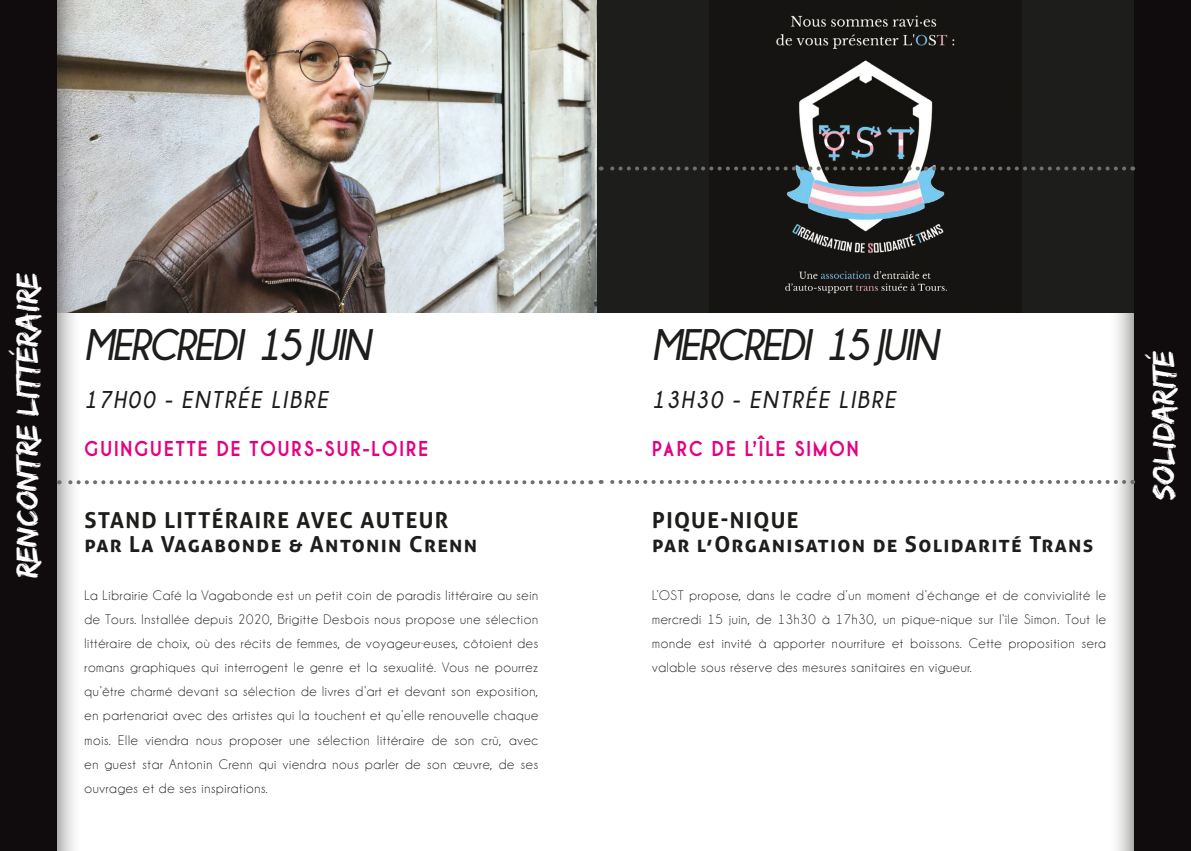
<style>
.page{position:relative;width:1191px;height:851px;background:#fff}
.page>*{position:absolute;margin:0;border:0;box-sizing:border-box;transform-origin:0 0}
.t1{font:italic 700 44px "Champagne&Limousines";letter-spacing:-.04em;color:#1d1d1b;scale:.91 1}
.t2{font:32px "Edo SZ";color:#fff}
.t3{font:italic 700 24.2px "Champagne&Limousines";letter-spacing:.1em;color:#1d1d1b;scale:.91 1}
.t4{font:700 22px/24px "Aller";letter-spacing:.06em;color:#1d1d1b}
.t5{font:700 22px "Champagne&Limousines Thick";letter-spacing:.1em;color:#e6007e;scale:.91 1}
.t6{font:14px/24px "Champagne&Limousines";letter-spacing:.05em;color:#1d1d1b;text-align:justify}
</style>
<div class="page">
<div style="left:596px;top:0;width:538px;height:312px;background:#1d1d1b"></div>
<img style="left:710px;top:14px;width:308px;height:282px">
<img style="left:81px;top:0;width:515px;height:312px">
<div style="left:0;top:0;width:81px;height:850px;background:#1d1d1b;opacity:.75"></div>
<div style="left:0;top:0;width:57px;height:850px;background:#100c0d"></div>
<svg style="left:59px;top:480px;width:523px;height:4px"></svg>
<div style="left:1109px;top:0;width:82px;height:850px;background:#1d1d1b;opacity:.75"></div>
<div style="left:1134px;top:0;width:57px;height:850px;background:#100c0d"></div>
<svg style="left:600px;top:166px;width:524px;height:4px"></svg>
<svg style="left:600px;top:480px;width:524px;height:4px"></svg>
<h2 class="t2" style="left:8px;top:578px;width:307px;rotate:-90deg">Rencontre littéraire</h2>
<h1 class="t1" style="left:84px;top:321px;width:316px">MERCREDI 15 JUIN</h1>
<h3 class="t3" style="left:84px;top:386px;width:269px">17H00 - ENTRÉE LIBRE</h3>
<h3 class="t5" style="left:84px;top:435px;width:379px">GUINGUETTE DE TOURS-SUR-LOIRE</h3>
<h3 class="t4" style="left:84px;top:508px;width:394px">Stand Littéraire avec Auteur par La Vagabonde &amp; Antonin Crenn</h3>
<p class="t6" style="left:84px;top:583px;width:455px">La Librairie Café la Vagabonde est un petit coin de paradis littéraire au sein de Tours. Installée depuis 2020, Brigitte Desbois nous propose une sélection littéraire de choix, où des récits de femmes, de voyageur·euses, côtoient des romans graphiques qui interrogent le genre et la sexualité. Vous ne pourrez qu’être charmé devant sa sélection de livres d’art et devant son exposition, en partenariat avec des artistes qui la touchent et qu’elle renouvelle chaque mois. Elle viendra nous proposer une sélection littéraire de son crû, avec en guest star Antonin Crenn qui viendra nous parler de son œuvre, de ses ouvrages et de ses inspirations.</p>
<h1 class="t1" style="left:652px;top:321px;width:316px">MERCREDI 15 JUIN</h1>
<h3 class="t3" style="left:652px;top:386px;width:269px">13H30 - ENTRÉE LIBRE</h3>
<h3 class="t5" style="left:652px;top:435px;width:228px">PARC DE L’ÎLE SIMON</h3>
<h3 class="t4" style="left:652px;top:508px;width:442px">Pique-nique<br>par l’Organisation de Solidarité Trans</h3>
<p class="t6" style="left:652px;top:583px;width:455px">L’OST propose, dans le cadre d’un moment d’échange et de convivialité le mercredi 15 juin, de 13h30 à 17h30, un pique-nique sur l’île Simon. Tout le monde est invité à apporter nourriture et boissons. Cette proposition sera valable sous réserve des mesures sanitaires en vigueur.</p>
<h2 class="t2" style="left:1144px;top:500px;width:151px;rotate:-90deg">solidarité</h2>
</div>
